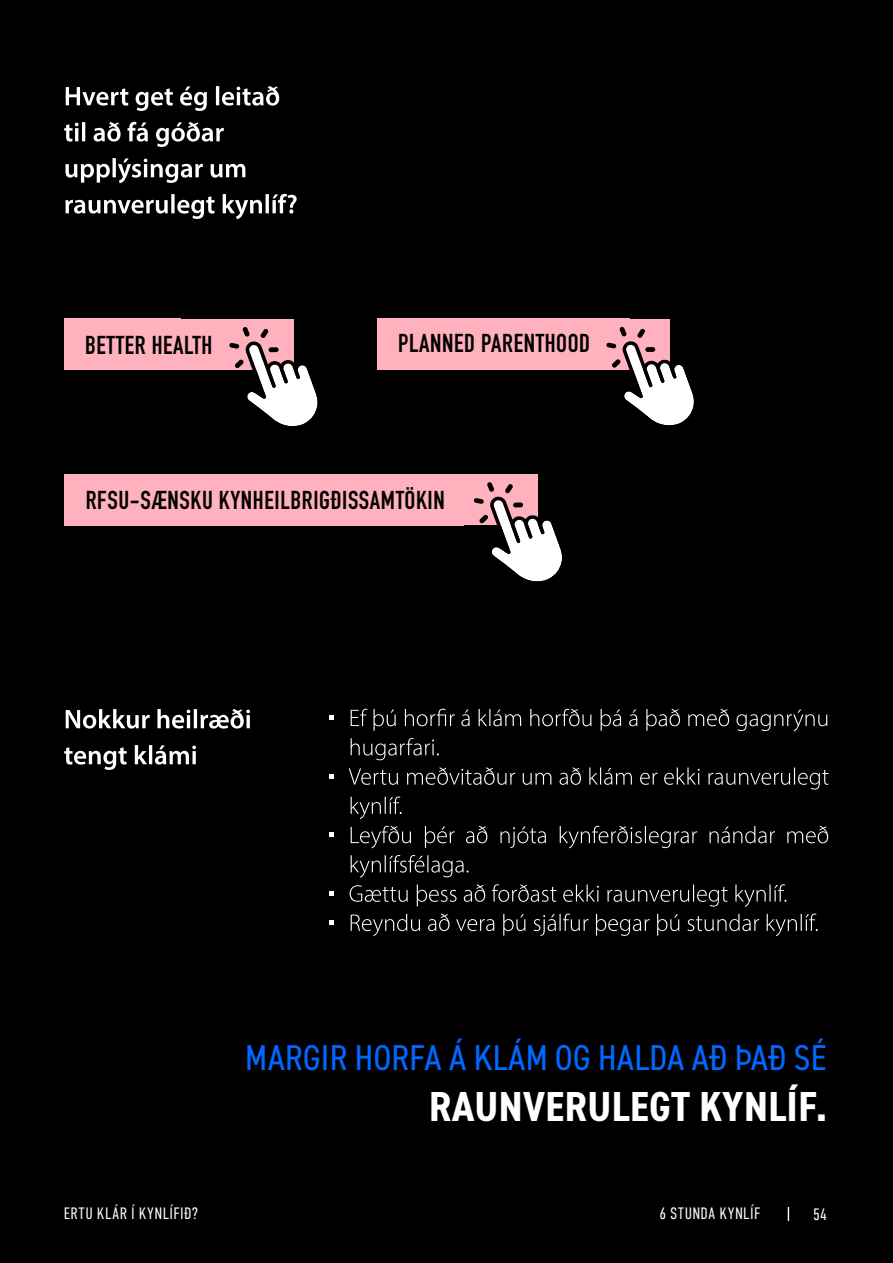
<style>
.page{position:relative;width:893px;height:1263px;background:#000}
.page>*{position:absolute;margin:0;border:0;box-sizing:border-box;transform-origin:0 0}
.t1{font:700 condensed 42px "DIN2014";letter-spacing:.01em;color:#fff}
.t2{font:condensed 36px "DIN2014";letter-spacing:.01em;color:#0068ff}
.t3{font:700 25.5px "DIN Condensed";letter-spacing:.025em;color:#000}
.t4{font:300 16.5px "DIN Condensed";letter-spacing:.03em;color:#fff}
</style>
<div class="page">
<svg style="left:788px;top:1207px;width:1px;height:14px"></svg>
<svg style="left:66px;top:86px;width:213px;height:25px"></svg>
<svg style="left:64px;top:122px;width:160px;height:25px"></svg>
<svg style="left:66px;top:158px;width:179px;height:25px"></svg>
<svg style="left:65px;top:194px;width:232px;height:25px"></svg>
<svg style="left:66px;top:709px;width:184px;height:19px"></svg>
<svg style="left:64px;top:745px;width:132px;height:25px"></svg>
<svg style="left:330px;top:715px;width:4px;height:5px"></svg>
<svg style="left:351px;top:709px;width:476px;height:22px"></svg>
<svg style="left:351px;top:738px;width:88px;height:22px"></svg>
<svg style="left:330px;top:774px;width:4px;height:4px"></svg>
<svg style="left:349px;top:767px;width:480px;height:22px"></svg>
<svg style="left:351px;top:796px;width:51px;height:23px"></svg>
<svg style="left:330px;top:832px;width:4px;height:5px"></svg>
<svg style="left:351px;top:826px;width:477px;height:22px"></svg>
<svg style="left:351px;top:855px;width:118px;height:23px"></svg>
<svg style="left:330px;top:891px;width:4px;height:4px"></svg>
<svg style="left:350px;top:884px;width:436px;height:23px"></svg>
<svg style="left:330px;top:920px;width:4px;height:5px"></svg>
<svg style="left:351px;top:913px;width:467px;height:23px"></svg>
<div style="left:377px;top:319px;width:253px;height:51px;background:#ffb1bd"></div>
<div style="left:539px;top:319px;width:131px;height:50px;background:#ffb1bd"></div>
<svg style="left:606px;top:327px;width:88px;height:99px"></svg>
<div style="left:161px;top:319px;width:132px;height:51px;background:#ffb1bd"></div>
<svg style="left:229px;top:327px;width:89px;height:99px"></svg>
<div style="left:64px;top:319px;width:117px;height:51px;background:#ffb1bd"></div>
<div style="left:65px;top:474px;width:399px;height:51px;background:#ffb1bd"></div>
<div style="left:457px;top:474px;width:81px;height:51px;background:#ffb1bd"></div>
<svg style="left:474px;top:482px;width:88px;height:100px"></svg>
<p class="t3" style="left:85px;top:327px;width:129px">BETTER HEALTH</p>
<p class="t3" style="left:398px;top:326px;width:193px">PLANNED PARENTHOOD</p>
<p class="t3" style="left:86px;top:483px;width:360px">RFSU-SÆNSKU KYNHEILBRIGÐISSAMTÖKIN</p>
<h2 class="t2" style="left:245px;top:1034px;width:583px">MARGIR HORFA Á KLÁM OG HALDA AÐ ÞAÐ SÉ</h2>
<h1 class="t1" style="left:429px;top:1078px;width:399px">RAUNVERULEGT KYNLÍF.</h1>
<p class="t4" style="left:64px;top:1204px;width:136px">ERTU KLÁR Í KYNLÍFIÐ?</p>
<p class="t4" style="left:659px;top:1204px;width:102px">6 STUNDA KYNLÍF</p>
<p class="t4" style="left:813px;top:1205px;width:15px">54</p>
</div>
